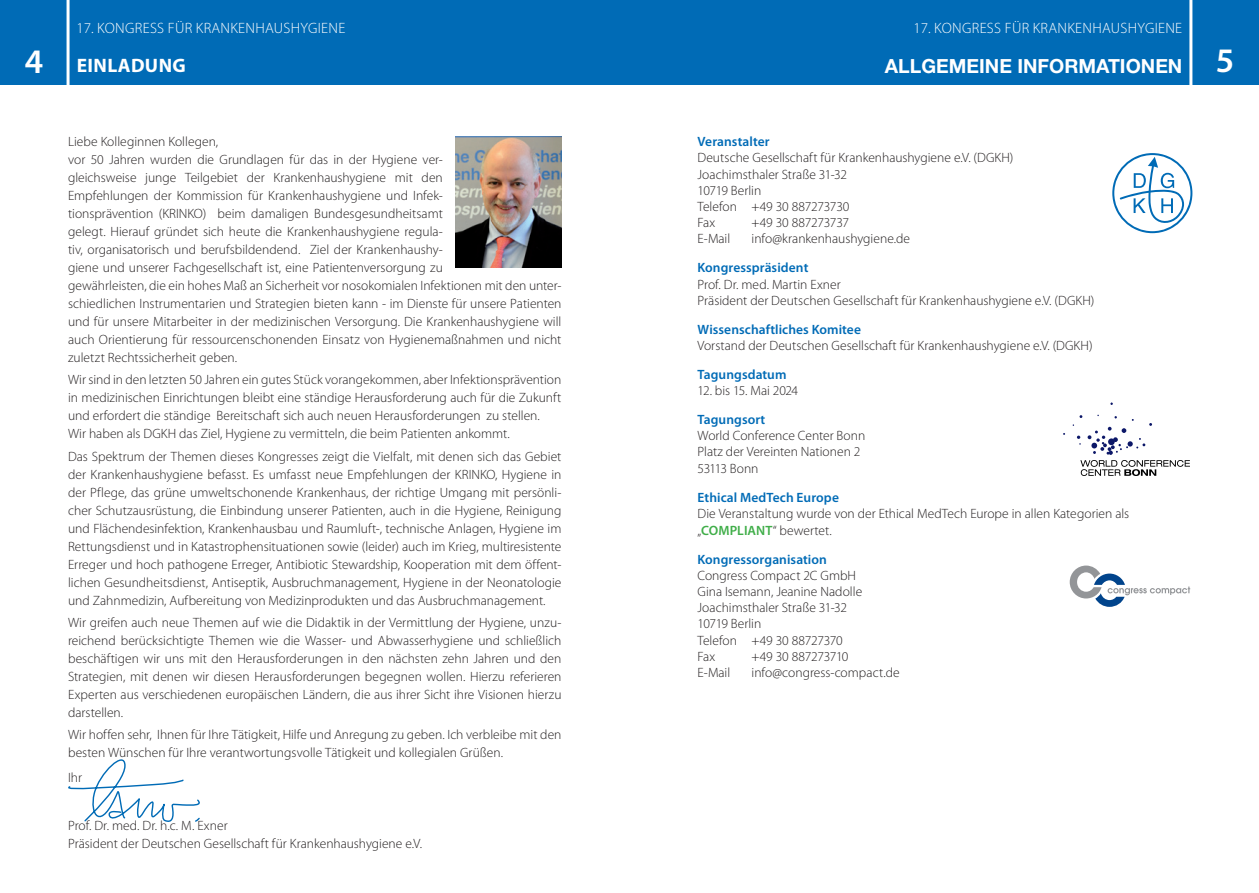
<style>
.page{position:relative;width:1259px;height:893px;background:#fff}
.page>*{position:absolute;margin:0;border:0;box-sizing:border-box;transform-origin:0 0}
.t1{font:600 34.5px "Myriad Pro";color:#fff}
.t2{font:700 19.5px "Helvetica Neue LT Std";color:#fff}
.t3{font:700 19.5px "Myriad Pro";letter-spacing:.02em;color:#fff}
.t4{font:300 15px "Myriad Pro";letter-spacing:.02em;color:#fff}
.Normal_Block{font:300 13.5px/18px "Myriad Pro";color:#231f20}
.Programm_Standard{font:300 13.5px/16.2px "Myriad Pro";color:#231f20}
.Programm_Head{font:600 13.5px "Myriad Pro";letter-spacing:.005em;color:#006bb6}
.Programm_Standard-2{font:300 13.5px "Myriad Pro";letter-spacing:-.025em;color:#231f20}
.s1{font-weight:600;color:#40ae49}
</style>
<div class="page">
<div style="left:629px;top:0;width:630px;height:85px;background:#006bb6"></div>
<div style="left:0;top:0;width:629px;height:85px;background:#006bb6"></div>
<svg style="left:68px;top:759px;width:132px;height:63px"></svg>
<img style="left:455px;top:136px;width:106px;height:132px">
<svg style="left:1112px;top:153px;width:80px;height:80px"></svg>
<svg style="left:1072px;top:415px;width:118px;height:61px"></svg>
<svg style="left:1069px;top:566px;width:121px;height:41px"></svg>
<hr style="left:67px;top:0;width:3px;height:106px;background:#fff">
<hr style="left:1189px;top:0;width:3px;height:106px;background:#fff">
<p class="t4" style="left:77px;top:19px;width:270px">17. KONGRESS FÜR KRANKENHAUSHYGIENE</p>
<p class="t4" style="left:913px;top:18px;width:270px">17. KONGRESS FÜR KRANKENHAUSHYGIENE</p>
<h1 class="t1" style="left:25px;top:39px;width:20px">4</h1>
<h1 class="t1" style="left:1215px;top:39px;width:20px">5</h1>
<h2 class="t3" style="left:77px;top:53px;width:111px">EINLADUNG</h2>
<h2 class="t2" style="left:885px;top:54px;width:299px">ALLGEMEINE INFORMATIONEN</h2>
<p class="Normal_Block" style="left:68px;top:133px;width:152px">Liebe Kolleginnen Kollegen,</p>
<p class="Normal_Block" style="left:68px;top:151px;width:495px">vor 50 Jahren wurden die Grundlagen für das in der Hygiene ver-<br>gleichsweise junge Teilgebiet der Krankenhaushygiene mit den<br>Empfehlungen der Kommission für Krankenhaushygiene und Infek-<br>tionsprävention (KRINKO) beim damaligen Bundesgesundheitsamt<br>gelegt. Hierauf gründet sich heute die Krankenhaushygiene regula-<br>tiv, organisatorisch und berufsbildendend. Ziel der Krankenhaushy-<br>giene und unserer Fachgesellschaft ist, eine Patientenversorgung zu<br>gewährleisten, die ein hohes Maß an Sicherheit vor nosokomialen Infektionen mit den unter&shy;schiedlichen Instrumentarien und Strategien bieten kann - im Dienste für unsere Patienten und für unsere Mitarbeiter in der medizinischen Versorgung. Die Krankenhaushygiene will auch Orientierung für ressourcenschonenden Einsatz von Hygienemaßnahmen und nicht zuletzt Rechtssicherheit geben.</p>
<p class="Normal_Block" style="left:68px;top:371px;width:495px;text-align:justify">Wir sind in den letzten 50 Jahren ein gutes Stück vorangekommen, aber Infektionsprävention in medizinischen Einrichtungen bleibt eine ständige Herausforderung auch für die Zukunft und erfordert die ständige Bereitschaft sich auch neuen Herausforderungen zu stellen.</p>
<p class="Normal_Block" style="left:68px;top:425px;width:443px">Wir haben als DGKH das Ziel, Hygiene zu vermitteln, die beim Patienten ankommt.</p>
<p class="Normal_Block" style="left:68px;top:447px;width:495px;text-align:justify">Das Spektrum der Themen dieses Kongresses zeigt die Vielfalt, mit denen sich das Gebiet der Krankenhaushygiene befasst. Es umfasst neue Empfehlungen der KRINKO, Hygiene in der Pflege, das grüne umweltschonende Krankenhaus, der richtige Umgang mit persönli&shy;cher Schutzausrüstung, die Einbindung unserer Patienten, auch in die Hygiene, Reinigung und Flächendesinfektion, Krankenhausbau und Raumluft-, technische Anlagen, Hygiene im Rettungsdienst und in Katastrophensituationen sowie (leider) auch im Krieg, multiresistente Erreger und hoch pathogene Erreger, Antibiotic Stewardship, Kooperation mit dem öffent&shy;lichen Gesundheitsdienst, Antiseptik, Ausbruchmanagement, Hygiene in der Neonatologie und Zahnmedizin, Aufbereitung von Medizinprodukten und das Ausbruchmanagement.</p>
<p class="Normal_Block" style="left:68px;top:613px;width:495px;text-align:justify">Wir greifen auch neue Themen auf wie die Didaktik in der Vermittlung der Hygiene, unzu&shy;reichend berücksichtigte Themen wie die Wasser- und Abwasserhygiene und schließlich beschäftigen wir uns mit den Herausforderungen in den nächsten zehn Jahren und den Strategien, mit denen wir diesen Herausforderungen begegnen wollen. Hierzu referieren Experten aus verschiedenen europäischen Ländern, die aus ihrer Sicht ihre Visionen hierzu darstellen.</p>
<p class="Normal_Block" style="left:68px;top:726px;width:495px">Wir hoffen sehr, Ihnen für Ihre Tätigkeit, Hilfe und Anregung zu geben. Ich verbleibe mit den besten Wünschen für Ihre verantwortungsvolle Tätigkeit und kollegialen Grüßen.</p>
<p class="Normal_Block" style="left:68px;top:768px;width:15px">Ihr</p>
<p class="Normal_Block" style="left:68px;top:817px;width:355px">Prof. Dr. med. Dr. h.c. M. Exner<br>Präsident der Deutschen Gesellschaft für Krankenhaushygiene e.V.</p>
<p class="Programm_Head" style="left:697px;top:133px;width:74px">Veranstalter</p>
<p class="Programm_Standard" style="left:697px;top:150px;width:317px">Deutsche Gesellschaft für Krankenhaushygiene e.V. (DGKH)<br>Joachimsthaler Straße 31-32<br>10719 Berlin</p>
<p class="Programm_Standard" style="left:697px;top:198px;width:153px">Telefon +49 30 887273730</p>
<p class="Programm_Standard" style="left:697px;top:214px;width:19px">Fax</p>
<p class="Programm_Standard" style="left:751px;top:214px;width:99px">+49 30 887273737</p>
<p class="Programm_Standard" style="left:697px;top:231px;width:34px">E-Mail</p>
<p class="Programm_Standard" style="left:751px;top:231px;width:160px">info@krankenhaushygiene.de</p>
<p class="Programm_Head" style="left:697px;top:259px;width:112px">Kongresspräsident</p>
<p class="Programm_Standard" style="left:697px;top:276px;width:398px">Prof. Dr. med. Martin Exner<br>Präsident der Deutschen Gesellschaft für Krankenhaushygiene e.V. (DGKH)</p>
<p class="Programm_Head" style="left:697px;top:321px;width:165px">Wissenschaftliches Komitee</p>
<p class="Programm_Standard" style="left:697px;top:337px;width:396px">Vorstand der Deutschen Gesellschaft für Krankenhaushygiene e.V. (DGKH)</p>
<p class="Programm_Head" style="left:697px;top:366px;width:90px">Tagungsdatum</p>
<p class="Programm_Standard" style="left:697px;top:382px;width:102px">12. bis 15. Mai 2024</p>
<p class="Programm_Head" style="left:697px;top:411px;width:69px">Tagungsort</p>
<p class="Programm_Standard" style="left:697px;top:427px;width:169px">World Conference Center Bonn</p>
<p class="Programm_Standard" style="left:697px;top:444px;width:164px">Platz der Vereinten Nationen 2</p>
<p class="Programm_Standard-2" style="left:697px;top:460px;width:62px">53113 Bonn</p>
<p class="Programm_Head" style="left:697px;top:489px;width:143px">Ethical MedTech Europe</p>
<p class="Programm_Standard" style="left:697px;top:505px;width:433px">Die Veranstaltung wurde von der Ethical MedTech Europe in allen Kategorien als „<span class="s1">COMPLIANT</span>“ bewertet.</p>
<p class="Programm_Head" style="left:697px;top:550px;width:131px">Kongressorganisation</p>
<p class="Programm_Standard" style="left:697px;top:567px;width:160px">Congress Compact 2C GmbH</p>
<p class="Programm_Standard" style="left:697px;top:583px;width:166px">Gina Isemann, Jeanine Nadolle</p>
<p class="Programm_Standard" style="left:697px;top:599px;width:151px">Joachimsthaler Straße 31-32<br>10719 Berlin</p>
<p class="Programm_Standard" style="left:697px;top:632px;width:147px">Telefon +49 30 88727370</p>
<p class="Programm_Standard" style="left:697px;top:648px;width:19px">Fax</p>
<p class="Programm_Standard-2" style="left:751px;top:648px;width:98px">+49 30 887273710</p>
<p class="Programm_Standard" style="left:697px;top:664px;width:34px">E-Mail</p>
<p class="Programm_Standard" style="left:751px;top:664px;width:150px">info@congress-compact.de</p>
</div>
